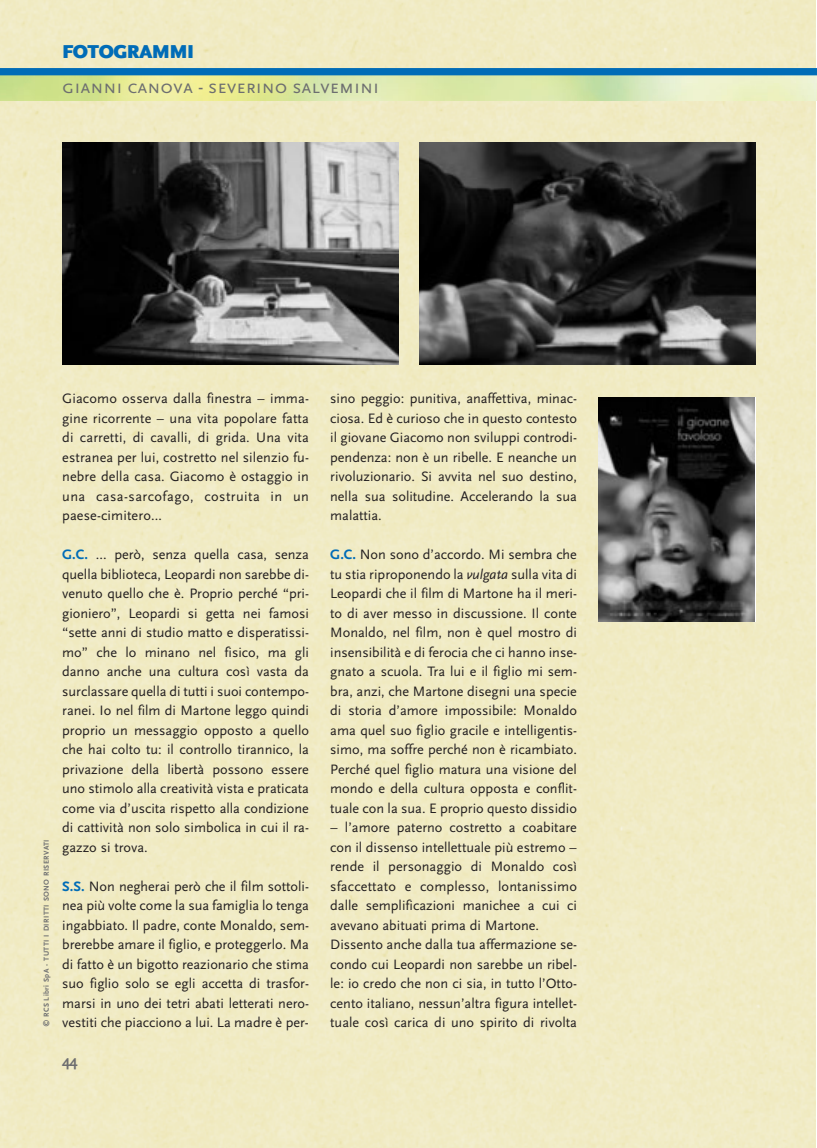
<style>
.page{position:relative;width:817px;height:1148px;background:#fff}
.page>*{position:absolute;margin:0;border:0;box-sizing:border-box;transform-origin:0 0}
.t1{font:19.5px "Scala Sans Caps";color:#6d6e70}
.t2{font:900 19.5px "Scala Sans";letter-spacing:-.03em;color:#006cb7}
.t3{font:700 15.75px "Scala Sans";color:#6d6e70}
.t4{font:14.25px/19.5px "Scala Sans";color:#231f20;text-align:justify}
.t5{font:700 7.5px "Scala Sans";letter-spacing:.055em;color:#6d6e70}
.s1{font-weight:700;color:#006cb7}
.s2{font-style:italic}
</style>
<div class="page">
<div style="left:1px;top:0;width:815px;height:1148px;background:#f0ebc4"></div>
<img style="left:1px;top:75px;width:816px;height:26px">
<div style="left:1px;top:68px;width:816px;height:7px;background:#006cb7"></div>
<img style="left:598px;top:398px;width:156px;height:223px">
<img style="left:62px;top:142px;width:336px;height:222px">
<img style="left:419px;top:142px;width:336px;height:222px">
<h1 class="t2" style="left:62px;top:44px;width:134px">FOTOGRAMMI</h1>
<h1 class="t1" style="left:62px;top:75px;width:318px">gianni canova - severino salvemini</h1>
<p class="t5" style="left:43px;top:1027px;width:189px;rotate:-90deg">© RCS Libri SpA - TUTTI I DIRITTI SONO RISERVATI</p>
<p class="t4" style="left:62px;top:390px;width:248px">Giacomo osserva dalla finestra – imma&shy;gine ricorrente – una vita popolare fatta di carretti, di cavalli, di grida. Una vita estranea per lui, costretto nel silenzio fu&shy;nebre della casa. Giacomo è ostaggio in una casa-sarcofago, costruita in un paese-cimitero…</p>
<p class="t4" style="left:62px;top:546px;width:248px"><span class="s1">G.C.</span> ... però, senza quella casa, senza quella biblioteca, Leopardi non sarebbe di&shy;venuto quello che è. Proprio perché “pri&shy;gioniero”, Leopardi si getta nei famosi “sette anni di studio matto e disperatissi&shy;mo” che lo minano nel fisico, ma gli danno anche una cultura così vasta da surclassare quella di tutti i suoi contempo&shy;ranei. Io nel film di Martone leggo quindi proprio un messaggio opposto a quello che hai colto tu: il controllo tirannico, la privazione della libertà possono essere uno stimolo alla creatività vista e praticata come via d’uscita rispetto alla condizione di cattività non solo simbolica in cui il ra&shy;gazzo si trova.</p>
<p class="t4" style="left:62px;top:878px;width:248px"><span class="s1">S.S.</span> Non negherai però che il film sottoli&shy;nea più volte come la sua famiglia lo tenga ingabbiato. Il padre, conte Monaldo, sem&shy;brerebbe amare il figlio, e proteggerlo. Ma di fatto è un bigotto reazionario che stima suo figlio solo se egli accetta di trasfor&shy;marsi in uno dei tetri abati letterati nero&shy;vestiti che piacciono a lui. La madre è per-</p>
<p class="t3" style="left:62px;top:1055px;width:17px">44</p>
<p class="t4" style="left:330px;top:390px;width:248px">sino peggio: punitiva, anaffettiva, minac&shy;ciosa. Ed è curioso che in questo contesto il giovane Giacomo non sviluppi controdi&shy;pendenza: non è un ribelle. E neanche un rivoluzionario. Si avvita nel suo destino, nella sua solitudine. Accelerando la sua malattia.</p>
<p class="t4" style="left:330px;top:546px;width:248px"><span class="s1">G.C.</span> Non sono d’accordo. Mi sembra che tu stia riproponendo la <span class="s2">vulgata</span> sulla vita di Leopardi che il film di Martone ha il meri&shy;to di aver messo in discussione. Il conte Monaldo, nel film, non è quel mostro di insensibilità e di ferocia che ci hanno inse&shy;gnato a scuola. Tra lui e il figlio mi sem&shy;bra, anzi, che Martone disegni una specie di storia d’amore impossibile: Monaldo ama quel suo figlio gracile e intelligentis&shy;simo, ma soffre perché non è ricambiato.<br>Perché quel figlio matura una visione del mondo e della cultura opposta e conflit&shy;tuale con la sua. E proprio questo dissidio</p>
<p class="t4" style="left:330px;top:819px;width:248px;text-align:left">– l’amore paterno costretto a coabitare con il dissenso intellettuale più estremo – rende il personaggio di Monaldo così sfaccettato e complesso, lontanissimo dalle semplificazioni manichee a cui ci avevano abituati prima di Martone.<br>Dissento anche dalla tua affermazione se&shy;condo cui Leopardi non sarebbe un ribel&shy;le: io credo che non ci sia, in tutto l’Otto&shy;cento italiano, nessun’altra figura intellet&shy;tuale così carica di uno spirito di rivolta</p>
</div>
